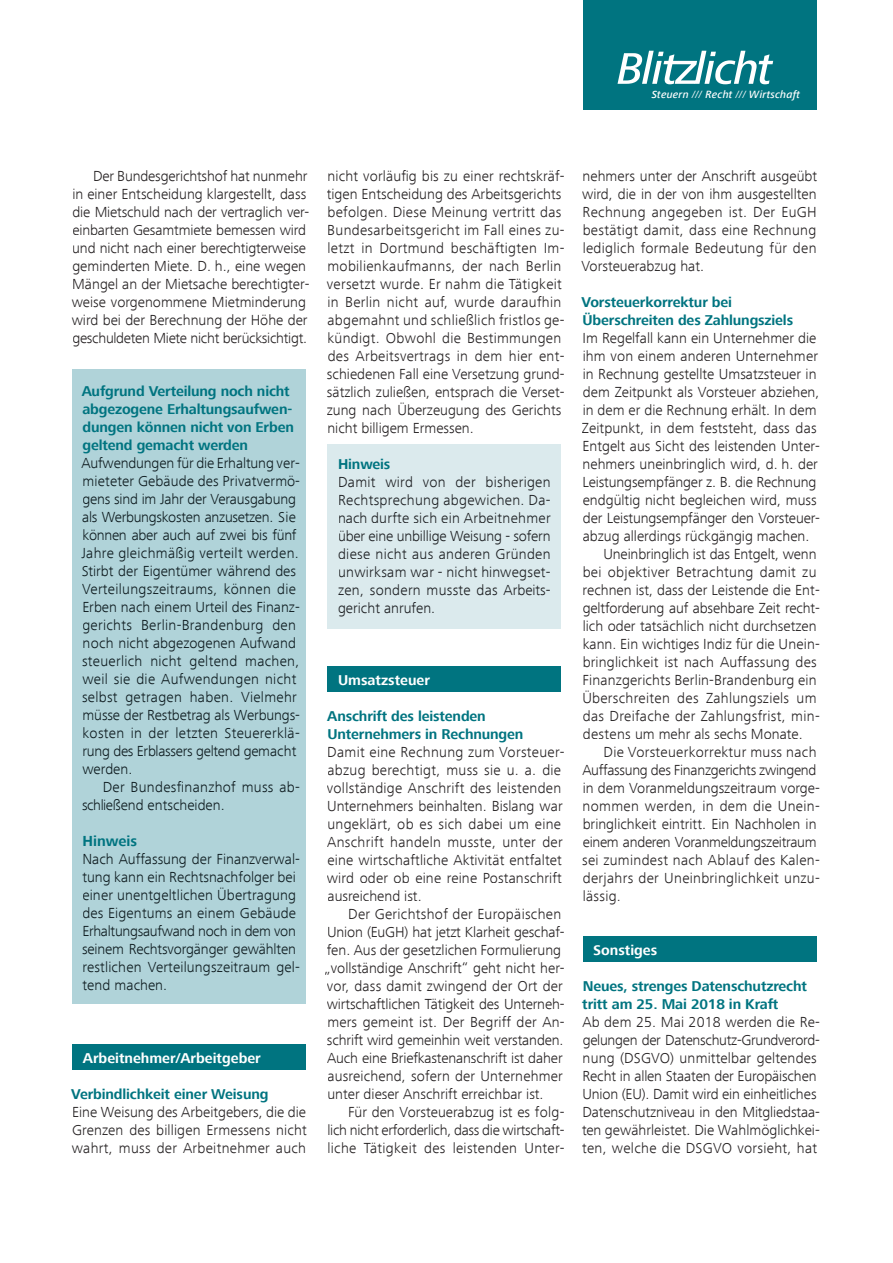
<style>
.page{position:relative;width:893px;height:1263px;background:#fff}
.page>*{position:absolute;margin:0;border:0;box-sizing:border-box;transform-origin:0 0}
.t1{font:300 15px/18px "Frutiger Next Com";color:#231f20}
.t2{font:300 15px/18px "Frutiger Next Com";letter-spacing:.02em;color:#231f20}
.t3{font:300 15px/18px "Frutiger Next Com";color:#0c191d}
.t4{font:300 15px/18px "Frutiger Next Com";letter-spacing:.01em;color:#1a1c1f;text-align:justify}
.t5{font:300 15px "Frutiger Next Com";letter-spacing:-.02em;color:#231f20}
.t6{font:700 15px "Frutiger Next Com";color:#007480}
.t7{font:700 14.7px/18px "Frutiger Next Com";letter-spacing:-.01em;color:#007480}
.t8{font:700 14.7px "Frutiger Next Com";color:#fff}
.t9{font:italic 500 10.8px "Frutiger Next Com";letter-spacing:.02em;color:#fff}
.s1{font-weight:400}
</style>
<div class="page">
<div style="left:72px;top:1045px;width:234px;height:25px;background:#007480"></div>
<div style="left:72px;top:370px;width:234px;height:634px;background:#b0d3d9"></div>
<div style="left:327px;top:667px;width:234px;height:25px;background:#007480"></div>
<div style="left:327px;top:444px;width:234px;height:185px;background:#dbeaed"></div>
<div style="left:583px;top:937px;width:233px;height:25px;background:#007480"></div>
<div style="left:583px;top:0;width:233px;height:110px;background:#007480"></div>
<svg style="left:617px;top:51px;width:156px;height:33px"></svg>
<p class="t9" style="left:652px;top:88px;width:150px">Steuern <span class="s1">///</span> Recht <span class="s1">///</span> Wirtschaft</p>
<p class="t1" style="left:72px;top:167px;width:239px;text-indent:21px">Der Bundesgerichtshof hat nunmehr in einer Entscheidung klargestellt, dass die Mietschuld nach der vertraglich ver&shy;einbarten Gesamtmiete bemessen wird und nicht nach einer berechtigterweise geminderten Miete. D. h., eine wegen Mängel an der Mietsache berechtigter&shy;weise vorgenommene Mietminderung wird bei der Berechnung der Höhe der geschuldeten Miete nicht berücksichtigt.</p>
<p class="t7" style="left:82px;top:382px;width:214px">Aufgrund Verteilung noch nicht abgezogene Erhaltungsaufwen&shy;dungen können nicht von Erben geltend gemacht werden</p>
<p class="t3" style="left:81px;top:454px;width:220px">Aufwendungen für die Erhaltung ver&shy;mieteter Gebäude des Privatvermö&shy;gens sind im Jahr der Verausgabung als Werbungskosten anzusetzen. Sie können aber auch auf zwei bis fünf Jahre gleichmäßig verteilt werden.<br>Stirbt der Eigentümer während des Verteilungszeitraums, können die Erben nach einem Urteil des Finanz&shy;gerichts Berlin-Brandenburg den noch nicht abgezogenen Aufwand steuerlich nicht geltend machen, weil sie die Aufwendungen nicht selbst getragen haben. Vielmehr müsse der Restbetrag als Werbungs&shy;kosten in der letzten Steuererklä&shy;rung des Erblassers geltend gemacht werden.</p>
<p class="t3" style="left:82px;top:778px;width:219px;text-indent:21px">Der Bundesfinanzhof muss ab&shy;schließend entscheiden.</p>
<p class="t6" style="left:83px;top:833px;width:56px">Hinweis</p>
<p class="t3" style="left:82px;top:850px;width:219px">Nach Auffassung der Finanzverwal&shy;tung kann ein Rechtsnachfolger bei einer unentgeltlichen Übertragung des Eigentums an einem Gebäude<br>Erhaltungsaufwand noch in dem von seinem Rechtsvorgänger gewählten restlichen Verteilungszeitraum gel&shy;tend machen.</p>
<p class="t8" style="left:83px;top:1049px;width:180px">Arbeitnehmer/Arbeitgeber</p>
<p class="t7" style="left:71px;top:1085px;width:199px">Verbindlichkeit einer Weisung</p>
<p class="t1" style="left:72px;top:1103px;width:237px;text-align:justify">Eine Weisung des Arbeitgebers, die die Grenzen des billigen Ermessens nicht wahrt, muss der Arbeitnehmer auch</p>
<p class="t2" style="left:327px;top:167px;width:239px">nicht vorläufig bis zu einer rechtskräf&shy;tigen Entscheidung des Arbeitsgerichts befolgen. Diese Meinung vertritt das Bundesarbeitsgericht im Fall eines zu&shy;letzt in Dortmund beschäftigten Im&shy;mobilienkaufmanns, der nach Berlin versetzt wurde. Er nahm die Tätigkeit in Berlin nicht auf, wurde daraufhin abgemahnt und schließlich fristlos ge&shy;kündigt. Obwohl die Bestimmungen des Arbeitsvertrags in dem hier ent&shy;schiedenen Fall eine Versetzung grund&shy;sätzlich zuließen, entsprach die Verset&shy;zung nach Überzeugung des Gerichts nicht billigem Ermessen.</p>
<p class="t7" style="left:338px;top:455px;width:54px">Hinweis</p>
<p class="t4" style="left:338px;top:473px;width:214px">Damit wird von der bisherigen Rechtsprechung abgewichen. Da&shy;nach durfte sich ein Arbeitnehmer über eine unbillige Weisung - sofern diese nicht aus anderen Gründen unwirksam war - nicht hinwegset&shy;zen, sondern musste das Arbeits&shy;gericht anrufen.</p>
<p class="t8" style="left:338px;top:671px;width:94px">Umsatzsteuer</p>
<p class="t7" style="left:327px;top:707px;width:198px">Anschrift des leistenden<br>Unternehmers in Rechnungen</p>
<p class="t2" style="left:327px;top:743px;width:239px">Damit eine Rechnung zum Vorsteuer&shy;abzug berechtigt, muss sie u. a. die vollständige Anschrift des leistenden Unternehmers beinhalten. Bislang war ungeklärt, ob es sich dabei um eine Anschrift handeln musste, unter der eine wirtschaftliche Aktivität entfaltet wird oder ob eine reine Postanschrift ausreichend ist.</p>
<p class="t1" style="left:324px;top:905px;width:242px;text-indent:24px">Der Gerichtshof der Europäischen Union (EuGH) hat jetzt Klarheit geschaf&shy;fen. Aus der gesetzlichen Formulierung „vollständige Anschrift“ geht nicht her&shy;vor, dass damit zwingend der Ort der wirtschaftlichen Tätigkeit des Unterneh&shy;mers gemeint ist. Der Begriff der An&shy;schrift wird gemeinhin weit verstanden.<br>Auch eine Briefkastenanschrift ist daher ausreichend, sofern der Unternehmer unter dieser Anschrift erreichbar ist.</p>
<p class="t1" style="left:327px;top:1103px;width:239px;text-align:justify;text-indent:21px">Für den Vorsteuerabzug ist es folg&shy;lich nicht erforderlich, dass die wirtschaft&shy;liche Tätigkeit des leistenden Unter-</p>
<p class="t1" style="left:581px;top:167px;width:237px;text-align:justify">nehmers unter der Anschrift ausgeübt wird, die in der von ihm ausgestellten Rechnung angegeben ist. Der EuGH bestätigt damit, dass eine Rechnung lediglich formale Bedeutung für den Vorsteuerabzug hat.</p>
<p class="t7" style="left:582px;top:293px;width:213px">Vorsteuerkorrektur bei<br>Überschreiten des Zahlungsziels</p>
<p class="t1" style="left:582px;top:329px;width:235px">Im Regelfall kann ein Unternehmer die</p>
<p class="t1" style="left:583px;top:347px;width:237px">ihm von einem anderen Unternehmer</p>
<p class="t1" style="left:583px;top:365px;width:235px">in Rechnung gestellte Umsatzsteuer in</p>
<p class="t1" style="left:583px;top:383px;width:238px">dem Zeitpunkt als Vorsteuer abziehen,</p>
<p class="t1" style="left:583px;top:401px;width:235px">in dem er die Rechnung erhält. In dem</p>
<p class="t1" style="left:582px;top:419px;width:236px">Zeitpunkt, in dem feststeht, dass das</p>
<p class="t1" style="left:582px;top:437px;width:239px">Entgelt aus Sicht des leistenden Unter-</p>
<p class="t1" style="left:583px;top:455px;width:237px">nehmers uneinbringlich wird, d. h. der</p>
<p class="t1" style="left:582px;top:473px;width:235px">Leistungsempfänger z. B. die Rechnung</p>
<p class="t1" style="left:583px;top:491px;width:235px">endgültig nicht begleichen wird, muss</p>
<p class="t1" style="left:583px;top:509px;width:238px">der Leistungsempfänger den Vorsteuer-</p>
<p class="t1" style="left:583px;top:527px;width:228px">abzug allerdings rückgängig machen.</p>
<p class="t1" style="left:603px;top:545px;width:215px">Uneinbringlich ist das Entgelt, wenn</p>
<p class="t2" style="left:583px;top:563px;width:235px">bei objektiver Betrachtung damit zu</p>
<p class="t1" style="left:583px;top:581px;width:239px">rechnen ist, dass der Leistende die Ent-</p>
<p class="t1" style="left:583px;top:599px;width:239px">geltforderung auf absehbare Zeit recht-</p>
<p class="t1" style="left:583px;top:617px;width:235px">lich oder tatsächlich nicht durchsetzen</p>
<p class="t1" style="left:583px;top:635px;width:239px">kann. Ein wichtiges Indiz für die Unein-</p>
<p class="t1" style="left:583px;top:653px;width:235px">bringlichkeit ist nach Auffassung des</p>
<p class="t1" style="left:582px;top:671px;width:236px">Finanzgerichts Berlin-Brandenburg ein</p>
<p class="t2" style="left:582px;top:689px;width:236px">Überschreiten des Zahlungsziels um</p>
<p class="t2" style="left:583px;top:707px;width:238px">das Dreifache der Zahlungsfrist, min-</p>
<p class="t1" style="left:583px;top:725px;width:221px">destens um mehr als sechs Monate.</p>
<p class="t2" style="left:603px;top:743px;width:215px">Die Vorsteuerkorrektur muss nach</p>
<p class="t5" style="left:582px;top:761px;width:236px">Auffassung des Finanzgerichts zwingend</p>
<p class="t1" style="left:583px;top:779px;width:239px">in dem Voranmeldungszeitraum vorge-</p>
<p class="t2" style="left:583px;top:797px;width:239px">nommen werden, in dem die Unein-</p>
<p class="t1" style="left:583px;top:815px;width:235px">bringlichkeit eintritt. Ein Nachholen in</p>
<p class="t5" style="left:583px;top:833px;width:235px">einem anderen Voranmeldungszeitraum</p>
<p class="t2" style="left:582px;top:851px;width:239px">sei zumindest nach Ablauf des Kalen-</p>
<p class="t2" style="left:583px;top:869px;width:238px">derjahrs der Uneinbringlichkeit unzu-</p>
<p class="t1" style="left:583px;top:887px;width:40px">lässig.</p>
<p class="t8" style="left:593px;top:941px;width:66px">Sonstiges</p>
<p class="t7" style="left:582px;top:977px;width:226px">Neues, strenges Datenschutzrecht tritt am 25. Mai 2018 in Kraft</p>
<p class="t1" style="left:582px;top:1013px;width:239px">Ab dem 25. Mai 2018 werden die Re&shy;gelungen der Datenschutz-Grundverord&shy;nung (DSGVO) unmittelbar geltendes Recht in allen Staaten der Europäischen Union (EU). Damit wird ein einheitliches Datenschutzniveau in den Mitgliedstaa&shy;ten gewährleistet. Die Wahlmöglichkei&shy;ten, welche die DSGVO vorsieht, hat</p>
</div>
